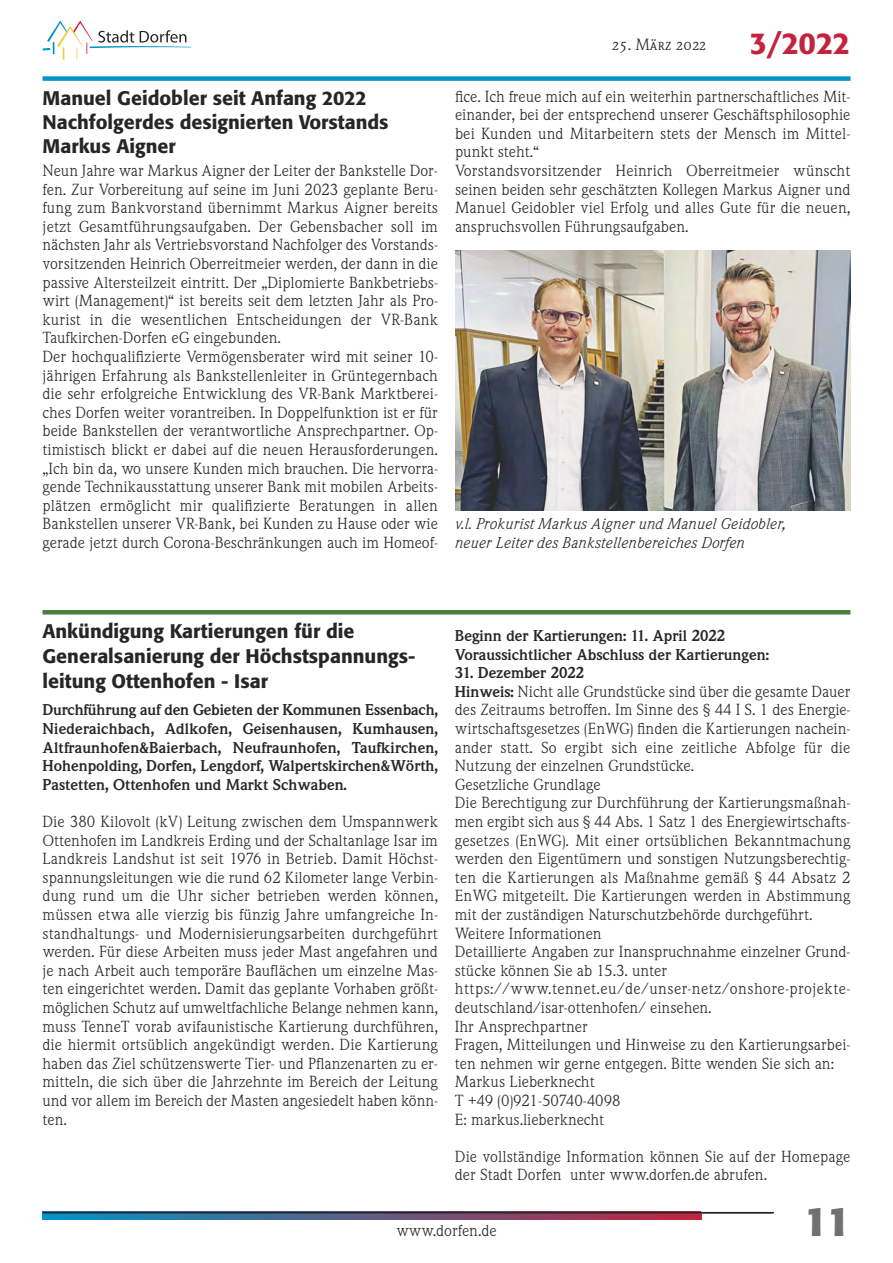
<style>
.page{position:relative;width:893px;height:1263px;background:#fff}
.page>*{position:absolute;margin:0;border:0;box-sizing:border-box;transform-origin:0 0}
.t1{font:700 40.5px "Formata";color:#727172}
.t2{font:500 30px "Formata";color:#c3233f}
.t3{font:500 19.5px/24px "Formata";color:#272526}
.t4{font:15px/18.6px "Weidemann SB";color:#272526}
.t5{font:700 15px/18.6px "Weidemann SB";color:#272526;text-align:justify}
.t6{font:italic 15px/18.6px "Weidemann SB";color:#272526}
.t7{font:15px "Weidemann SB Caps";color:#272526}
.s1{font-weight:700}
</style>
<div class="page">
<svg style="left:43px;top:21px;width:148px;height:39px"></svg>
<hr style="left:43px;top:1212px;width:731px;height:1px;background:#272526">
<svg style="left:43px;top:1213px;width:658px;height:6px;background:#5b577c"></svg>
<div style="left:43px;top:76px;width:807px;height:5px;background:#0093c6"></div>
<hr style="left:43px;top:610px;width:807px;height:4px;background:#49803d">
<img style="left:455px;top:250px;width:395px;height:261px">
<h3 class="t3" style="left:43px;top:88px;width:348px">Manuel Geidobler seit Anfang 2022<br>Nachfolgerdes designierten Vorstands<br>Markus Aigner</h3>
<p class="t4" style="left:43px;top:161px;width:397px">Neun Jahre war Markus Aigner der Leiter der Bankstelle Dor&shy;fen. Zur Vorbereitung auf seine im Juni 2023 geplante Beru&shy;fung zum Bankvorstand übernimmt Markus Aigner bereits jetzt Gesamtführungsaufgaben. Der Gebensbacher soll im nächsten Jahr als Vertriebsvorstand Nachfolger des Vorstands&shy;vorsitzenden Heinrich Oberreitmeier werden, der dann in die passive Altersteilzeit eintritt. Der „Diplomierte Bankbetriebs&shy;wirt (Management)“ ist bereits seit dem letzten Jahr als Pro&shy;kurist in die wesentlichen Entscheidungen der VR-Bank Taufkirchen-Dorfen eG eingebunden.<br>Der hochqualifizierte Vermögensberater wird mit seiner 10- jährigen Erfahrung als Bankstellenleiter in Grüntegernbach die sehr erfolgreiche Entwicklung des VR-Bank Marktberei&shy;ches Dorfen weiter vorantreiben. In Doppelfunktion ist er für beide Bankstellen der verantwortliche Ansprechpartner. Op&shy;timistisch blickt er dabei auf die neuen Herausforderungen. „Ich bin da, wo unsere Kunden mich brauchen. Die hervorra&shy;gende Technikausstattung unserer Bank mit mobilen Arbeits&shy;plätzen ermöglicht mir qualifizierte Beratungen in allen Bankstellen unserer VR-Bank, bei Kunden zu Hause oder wie gerade jetzt durch Corona-Beschränkungen auch im Homeof-</p>
<p class="t7" style="left:612px;top:36px;width:95px">25. März 2022</p>
<h2 class="t2" style="left:750px;top:30px;width:102px">3/2022</h2>
<p class="t4" style="left:455px;top:87px;width:397px">fice. Ich freue mich auf ein weiterhin partnerschaftliches Mit&shy;einander, bei der entsprechend unserer Geschäftsphilosophie bei Kunden und Mitarbeitern stets der Mensch im Mittel&shy;punkt steht.“<br>Vorstandsvorsitzender Heinrich Oberreitmeier wünscht seinen beiden sehr geschätzten Kollegen Markus Aigner und Manuel Geidobler viel Erfolg und alles Gute für die neuen, anspruchsvollen Führungsaufgaben.</p>
<p class="t6" style="left:455px;top:515px;width:333px">v.l. Prokurist Markus Aigner und Manuel Geidobler, neuer Leiter des Bankstellenbereiches Dorfen</p>
<h3 class="t3" style="left:43px;top:620px;width:374px;line-height:24.9px">Ankündigung Kartierungen für die<br>Generalsanierung der Höchstspannungs - leitung Ottenhofen - Isar</h3>
<p class="t5" style="left:43px;top:701px;width:397px">Durchführung auf den Gebieten der Kommunen Essenbach, Niederaichbach, Adlkofen, Geisenhausen, Kumhausen, Altfraunhofen&amp;Baierbach, Neufraunhofen, Taufkirchen, Hohenpolding, Dorfen, Lengdorf, Walpertskirchen&amp;Wörth, Pastetten, Ottenhofen und Markt Schwaben.</p>
<p class="t4" style="left:42px;top:812px;width:397px;text-align:justify">Die 380 Kilovolt (kV) Leitung zwischen dem Umspannwerk Ottenhofen im Landkreis Erding und der Schaltanlage Isar im Landkreis Landshut ist seit 1976 in Betrieb. Damit Höchst&shy;spannungsleitungen wie die rund 62 Kilometer lange Verbin&shy;dung rund um die Uhr sicher betrieben werden können, müssen etwa alle vierzig bis fünzig Jahre umfangreiche In&shy;standhaltungs- und Modernisierungsarbeiten durchgeführt werden. Für diese Arbeiten muss jeder Mast angefahren und je nach Arbeit auch temporäre Bauflächen um einzelne Mas&shy;ten eingerichtet werden. Damit das geplante Vorhaben größt&shy;möglichen Schutz auf umweltfachliche Belange nehmen kann, muss TenneT vorab avifaunistische Kartierung durchführen, die hiermit ortsüblich angekündigt werden. Die Kartierung haben das Ziel schützenswerte Tier- und Pflanzenarten zu er&shy;mitteln, die sich über die Jahrzehnte im Bereich der Leitung und vor allem im Bereich der Masten angesiedelt haben könn&shy;ten.</p>
<p class="t5" style="left:455px;top:626px;width:315px">Beginn der Kartierungen: 11. April 2022<br>Voraussichtlicher Abschluss der Kartierungen:</p>
<p class="t4" style="left:455px;top:664px;width:397px"><span class="s1">31. Dezember 2022<br>Hinweis:</span> Nicht alle Grundstücke sind über die gesamte Dauer des Zeitraums betroffen. Im Sinne des § 44 I S. 1 des Energie&shy;wirtschaftsgesetzes (EnWG) finden die Kartierungen nachein&shy;ander statt. So ergibt sich eine zeitliche Abfolge für die Nutzung der einzelnen Grundstücke.<br>Gesetzliche Grundlage<br>Die Berechtigung zur Durchführung der Kartierungsmaßnah&shy;men ergibt sich aus § 44 Abs. 1 Satz 1 des Energiewirtschafts&shy;gesetzes (EnWG). Mit einer ortsüblichen Bekanntmachung werden den Eigentümern und sonstigen Nutzungsberechtig&shy;ten die Kartierungen als Maßnahme gemäß § 44 Absatz 2<br>EnWG mitgeteilt. Die Kartierungen werden in Abstimmung mit der zuständigen Naturschutzbehörde durchgeführt.<br>Weitere Informationen<br>Detaillierte Angaben zur Inanspruchnahme einzelner Grund&shy;stücke können Sie ab 15.3. unter https://www.tennet.eu/de/unser-netz/onshore-projekte&shy;deutschland/isar-ottenhofen/ einsehen.<br>Ihr Ansprechpartner<br>Fragen, Mitteilungen und Hinweise zu den Kartierungsarbei&shy;ten nehmen wir gerne entgegen. Bitte wenden Sie sich an:<br>Markus Lieberknecht<br>T +49 (0)921-50740-4098<br>E: markus.lieberknecht</p>
<p class="t4" style="left:455px;top:1147px;width:397px">Die vollständige Information können Sie auf der Homepage der Stadt Dorfen unter www.dorfen.de abrufen.</p>
<p class="t4" style="left:396px;top:1222px;width:102px">www.dorfen.de</p>
<h1 class="t1" style="left:804px;top:1204px;width:48px">11</h1>
</div>
